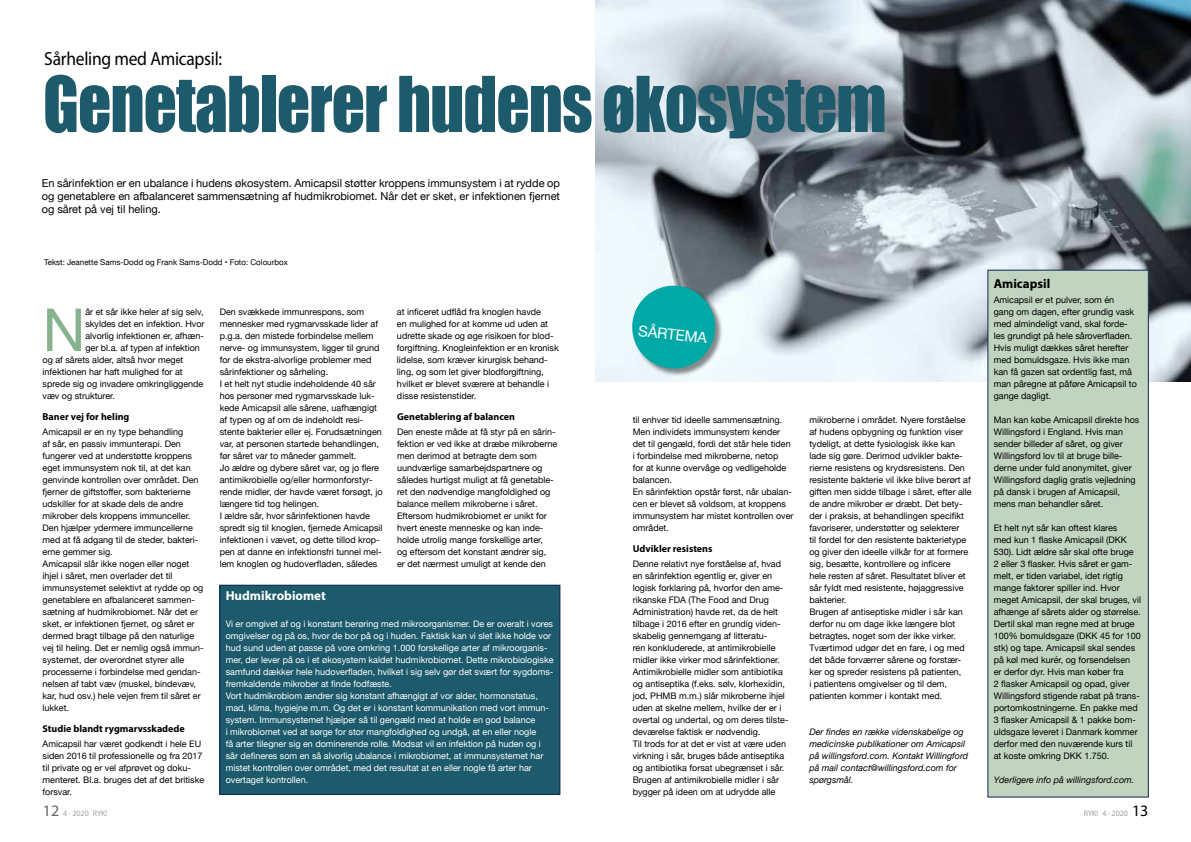
<style>
.page{position:relative;width:1191px;height:842px;background:#fff}
.page>*{position:absolute;margin:0;border:0;box-sizing:border-box;transform-origin:0 0}
.t1{font:71px "Impact";letter-spacing:-.015em;color:#1d5a6b;scale:.92 1}
.t2{font:59.4px "Helvetica Neue";color:#86b38e}
.t3{font:19px "Myriad Pro";letter-spacing:-.015em;color:#000;scale:.92 1}
.t4{font:15px "Helvetica Neue";color:#fff}
.t5{font:700 13px "Myriad Pro";color:#fff}
.t6{font:700 13px "Myriad Pro";color:#000}
.t7{font:11px/13px "Helvetica Neue";color:#000;text-align:justify}
.t8{font:700 10px "Myriad Pro";color:#000}
.t9{font:9px/12px "Helvetica Neue";color:#000}
.t10{font:9px/12px "Helvetica Neue";color:#fff}
.t11{font:italic 9px/12px "Helvetica Neue";color:#000}
.t12{font:8px "Helvetica Neue";color:#000}
.t13{font:8px "Myriad Pro";color:#9d9ea7}
.s1{font-size:16px;color:#646567}
.s2{font-size:16px;color:#000}
</style>
<div class="page">
<img style="left:595px;top:0;width:596px;height:381px">
<div style="left:988px;top:270px;width:160px;height:527px;background:#c0d4c0"></div>
<div style="left:220px;top:585px;width:340px;height:209px;background:#1d5a6b"></div>
<div style="left:220px;top:585px;width:340px;height:209px;border:1px solid #0e2758"></div>
<div style="left:632px;top:286px;width:91px;height:91px;background:#000;opacity:.46"></div>
<svg style="left:630px;top:283px;width:87px;height:88px;background:#39b2b1"></svg>
<h3 class="t3" style="left:44px;top:47px;width:195px">Sårheling med Amicapsil:</h3>
<h1 class="t1" style="left:43px;top:49px;width:918px">Genetablerer hudens økosystem</h1>
<p class="t7" style="left:42px;top:177px;width:520px">En sårinfektion er en ubalance i hudens økosystem. Amicapsil støtter kroppens immunsystem i at rydde op og genetablere en afbalanceret sammensætning af hudmikrobiomet. Når det er sket, er infektionen fjernet og såret på vej til heling.</p>
<p class="t12" style="left:44px;top:256px;width:245px">Tekst: Jeanette Sams-Dodd og Frank Sams-Dodd • Foto: Colourbox</p>
<h2 class="t2" style="left:43px;top:287px;width:44px">N</h2>
<p class="t9" style="left:85px;top:306px;width:120px">år et sår ikke heler af sig selv,</p>
<p class="t9" style="left:85px;top:318px;width:121px">skyldes det en infektion. Hvor</p>
<p class="t9" style="left:85px;top:330px;width:120px">alvorlig infektionen er, afhæn-</p>
<p class="t9" style="left:85px;top:342px;width:116px">ger bl.a. af typen af infektion</p>
<p class="t9" style="left:43px;top:354px;width:142px">og af sårets alder, altså hvor meget</p>
<p class="t9" style="left:43px;top:366px;width:142px">infektionen har haft mulighed for at</p>
<p class="t9" style="left:43px;top:378px;width:162px">sprede sig og invadere omkringliggende</p>
<p class="t9" style="left:43px;top:390px;width:74px">væv og strukturer.</p>
<p class="t8" style="left:43px;top:410px;width:88px">Baner vej for heling</p>
<p class="t9" style="left:43px;top:426px;width:163px">Amicapsil er en ny type behandling<br>af sår, en passiv immunterapi. Den fungerer ved at understøtte kroppens eget immunsystem nok til, at det kan genvinde kontrollen over området. Den fjerner de giftstoffer, som bakterierne udskiller for at skade dels de andre mikrober dels kroppens immunceller.<br>Den hjælper ydermere immuncellerne med at få adgang til de steder, bakteri&shy;erne gemmer sig.<br>Amicapsil slår ikke nogen eller noget ihjel i såret, men overlader det til immunsystemet selektivt at rydde op og genetablere en afbalanceret sammen&shy;sætning af hudmikrobiomet. Når det er sket, er infektionen fjernet, og såret er dermed bragt tilbage på den naturlige vej til heling. Det er nemlig også immun&shy;systemet, der overordnet styrer alle processerne i forbindelse med gendan&shy;nelsen af tabt væv (muskel, bindevæv, kar, hud osv.) hele vejen frem til såret er lukket.</p>
<p class="t8" style="left:43px;top:722px;width:144px">Studie blandt rygmarvsskadede</p>
<p class="t9" style="left:43px;top:738px;width:163px">Amicapsil har været godkendt i hele EU siden 2016 til professionelle og fra 2017 til private og er vel afprøvet og doku&shy;menteret. Bl.a. bruges det af det britiske forsvar.</p>
<p class="t13" style="left:43px;top:809px;width:66px"><span class="s1">12</span> 4 · 2020 RYK!</p>
<p class="t9" style="left:220px;top:306px;width:164px">Den svækkede immunrespons, som mennesker med rygmarvsskade lider af p.g.a. den mistede forbindelse mellem nerve- og immunsystem, ligger til grund for de ekstra-alvorlige problemer med sårinfektioner og sårheling.<br>I et helt nyt studie indeholdende 40 sår hos personer med rygmarvsskade luk&shy;kede Amicapsil alle sårene, uafhængigt af typen og af om de indeholdt resi&shy;stente bakterier eller ej. Forudsætningen var, at personen startede behandlingen, før såret var to måneder gammelt.<br>Jo ældre og dybere såret var, og jo flere antimikrobielle og/eller hormonforstyr&shy;rende midler, der havde været forsøgt, jo længere tid tog helingen.<br>I ældre sår, hvor sårinfektionen havde spredt sig til knoglen, fjernede Amicapsil infektionen i vævet, og dette tillod krop&shy;pen at danne en infektionsfri tunnel mel&shy;lem knoglen og hudoverfladen, således</p>
<p class="t9" style="left:397px;top:306px;width:163px">at inficeret udflåd fra knoglen havde<br>en mulighed for at komme ud uden at udrette skade og øge risikoen for blod&shy;forgiftning. Knogleinfektion er en kronisk lidelse, som kræver kirurgisk behand&shy;ling, og som let giver blodforgiftning, hvilket er blevet sværere at behandle i disse resistenstider.</p>
<p class="t8" style="left:397px;top:410px;width:119px">Genetablering af balancen</p>
<p class="t9" style="left:397px;top:426px;width:162px">Den eneste måde at få styr på en sårin&shy;fektion er ved ikke at dræbe mikroberne men derimod at betragte dem som uundværlige samarbejdspartnere og således hurtigst muligt at få genetable&shy;ret den nødvendige mangfoldighed og balance mellem mikroberne i såret.<br>Eftersom hudmikrobiomet er unikt for hvert eneste menneske og kan inde&shy;holde utrolig mange forskellige arter,<br>og eftersom det konstant ændrer sig,<br>er det nærmest umuligt at kende den</p>
<h3 class="t5" style="left:226px;top:587px;width:102px">Hudmikrobiomet</h3>
<p class="t10" style="left:226px;top:618px;width:329px">Vi er omgivet af og i konstant berøring med mikroorganismer. De er overalt i vores omgivelser og på os, hvor de bor på og i huden. Faktisk kan vi slet ikke holde vor hud sund uden at passe på vore omkring 1.000 forskellige arter af mikroorganis&shy;mer, der lever på os i et økosystem kaldet hudmikrobiomet. Dette mikrobiologiske samfund dækker hele hudoverfladen, hvilket i sig selv gør det svært for sygdoms&shy;fremkaldende mikrober at finde fodfæste.<br>Vort hudmikrobiom ændrer sig konstant afhængigt af vor alder, hormonstatus, mad, klima, hygiejne m.m. Og det er i konstant kommunikation med vort immun&shy;system. Immunsystemet hjælper så til gengæld med at holde en god balance<br>i mikrobiomet ved at sørge for stor mangfoldighed og undgå, at en eller nogle<br>få arter tilegner sig en dominerende rolle. Modsat vil en infektion på huden og i sår defineres som en så alvorlig ubalance i mikrobiomet, at immunsystemet har mistet kontrollen over området, med det resultat at en eller nogle få arter har overtaget kontrollen.</p>
<h3 class="t4" style="left:639px;top:320px;width:71px;rotate:6deg">SÅRTEMA</h3>
<p class="t9" style="left:632px;top:414px;width:162px">til enhver tid ideelle sammensætning.<br>Men individets immunsystem kender det til gengæld, fordi det står hele tiden i forbindelse med mikroberne, netop<br>for at kunne overvåge og vedligeholde balancen.<br>En sårinfektion opstår først, når ubalan&shy;cen er blevet så voldsom, at kroppens immunsystem har mistet kontrollen over området.</p>
<p class="t8" style="left:632px;top:542px;width:81px">Udvikler resistens</p>
<p class="t9" style="left:632px;top:558px;width:157px">Denne relativt nye forståelse af, hvad en sårinfektion egentlig er, giver en logisk forklaring på, hvorfor den ame&shy;rikanske FDA (The Food and Drug Administration) havde ret, da de helt tilbage i 2016 efter en grundig viden&shy;skabelig gennemgang af litteratu-<br>ren konkluderede, at antimikrobielle midler ikke virker mod sårinfektioner.<br>Antimikrobielle midler som antibiotika og antiseptika (f.eks. sølv, klorhexidin, jod, PHMB m.m.) slår mikroberne ihjel uden at skelne mellem, hvilke der er i overtal og undertal, og om deres tilste&shy;deværelse faktisk er nødvendig.<br>Til trods for at det er vist at være uden virkning i sår, bruges både antiseptika og antibiotika forsat ubegrænset i sår.<br>Brugen af antimikrobielle midler i sår bygger på ideen om at udrydde alle</p>
<p class="t9" style="left:809px;top:414px;width:164px">mikroberne i området. Nyere forståelse af hudens opbygning og funktion viser tydeligt, at dette fysiologisk ikke kan lade sig gøre. Derimod udvikler bakte&shy;rierne resistens og krydsresistens. Den resistente bakterie vil ikke blive berørt af giften men sidde tilbage i såret, efter alle de andre mikrober er dræbt. Det bety&shy;der i praksis, at behandlingen specifikt favoriserer, understøtter og selekterer<br>til fordel for den resistente bakterietype og giver den ideelle vilkår for at formere sig, besætte, kontrollere og inficere<br>hele resten af såret. Resultatet bliver et sår fyldt med resistente, højaggressive bakterier.<br>Brugen af antiseptiske midler i sår kan derfor nu om dage ikke længere blot betragtes, noget som der ikke virker.<br>Tværtimod udgør det en fare, i og med det både forværrer sårene og forstær&shy;ker og spreder resistens på patienten,<br>i patientens omgivelser og til dem, patienten kommer i kontakt med.</p>
<p class="t11" style="left:809px;top:726px;width:160px">Der findes en række videnskabelige og medicinske publikationer om Amicapsil på willingsford.com. Kontakt Willingford på mail contact@willingsford.com for spørgsmål.</p>
<h3 class="t6" style="left:993px;top:275px;width:58px">Amicapsil</h3>
<p class="t9" style="left:993px;top:294px;width:145px">Amicapsil er et pulver, som én<br>gang om dagen, efter grundig vask med almindeligt vand, skal forde&shy;les grundigt på hele såroverfladen.<br>Hvis muligt dækkes såret herefter med bomuldsgaze. Hvis ikke man kan få gazen sat ordentlig fast, må man påregne at påføre Amicapsil to gange dagligt.</p>
<p class="t9" style="left:993px;top:414px;width:147px">Man kan købe Amicapsil direkte hos Willingsford i England. Hvis man sender billeder af såret, og giver Willingsford lov til at bruge bille&shy;derne under fuld anonymitet, giver Willingsford daglig gratis vejledning på dansk i brugen af Amicapsil, mens man behandler såret.</p>
<p class="t9" style="left:993px;top:522px;width:149px">Et helt nyt sår kan oftest klares<br>med kun 1 flaske Amicapsil (DKK 530). Lidt ældre sår skal ofte bruge<br>2 eller 3 flasker. Hvis såret er gam&shy;melt, er tiden variabel, idet rigtig mange faktorer spiller ind. Hvor meget Amicapsil, der skal bruges, vil afhænge af sårets alder og størrelse.<br>Dertil skal man regne med at bruge 100% bomuldsgaze (DKK 45 for 100 stk) og tape. Amicapsil skal sendes på køl med kurér, og forsendelsen<br>er derfor dyr. Hvis man køber fra<br>2 flasker Amicapsil og opad, giver Willingsford stigende rabat på trans&shy;portomkostningerne. En pakke med 3 flasker Amicapsil &amp; 1 pakke bom&shy;uldsgaze leveret i Danmark kommer derfor med den nuværende kurs til at koste omkring DKK 1.750.</p>
<p class="t11" style="left:993px;top:774px;width:142px">Yderligere info på willingsford.com.</p>
<p class="t13" style="left:1083px;top:809px;width:66px">RYK! 4 · 2020 <span class="s2">13</span></p>
</div>
